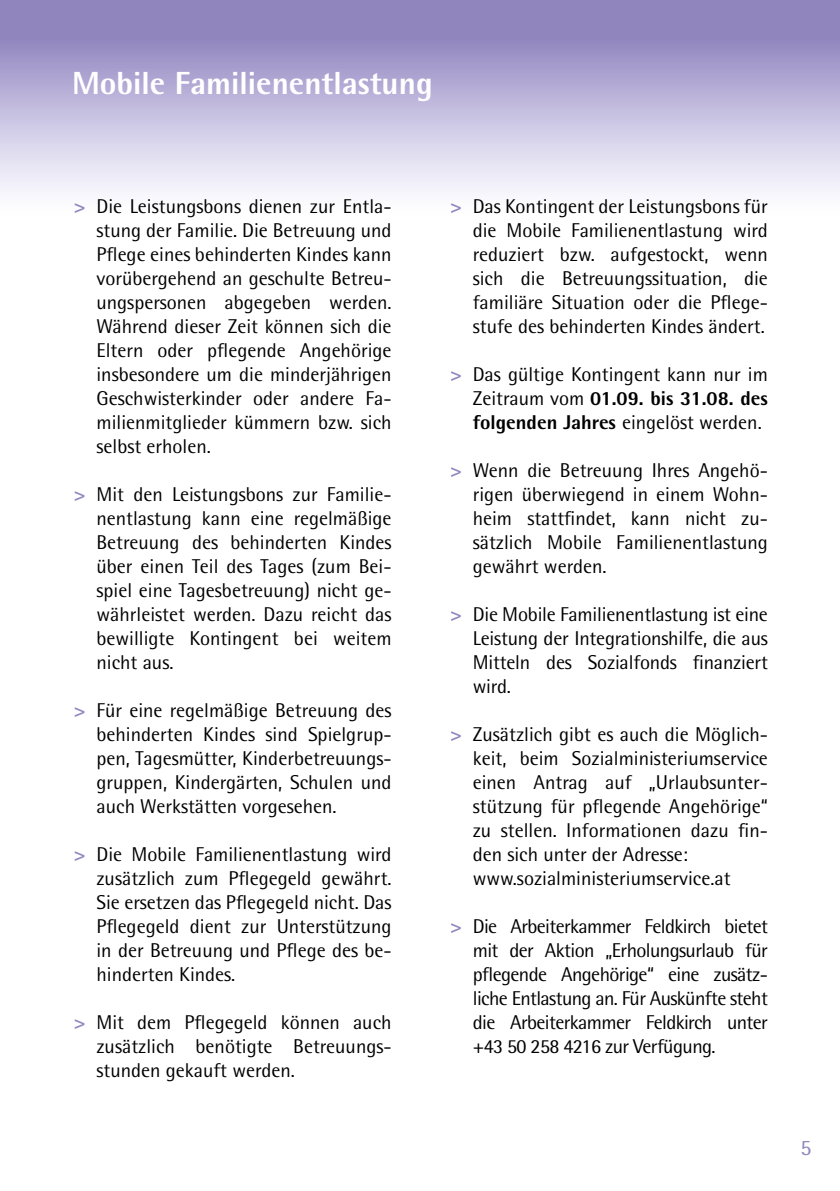
<style>
.page{position:relative;width:840px;height:1191px;background:#fff}
.page>*{position:absolute;margin:0;border:0;box-sizing:border-box;transform-origin:0 0}
.t1{font:800 32px "Rotis Semi Sans Pro";color:#fff}
.t2{font:22px "Rotis Semi Sans Pro";color:#9185be}
.t3{font:20px/24px "Rotis Semi Sans Pro";color:#000;text-align:justify}
.s1{font-weight:800;color:#9185be}
.s2{font-weight:800}
</style>
<div class="page">
<div style="left:0;top:0;width:839px;height:214px;background:linear-gradient(to bottom,#8274b6,#fff)"></div>
<h1 class="t1" style="left:72px;top:63px;width:362px">Mobile Familienentlastung</h1>
<p class="t3" style="left:96px;top:194px;width:296px;text-indent:-23px"><span class="s1">&gt;</span> Die Leistungsbons dienen zur Entla&shy;stung der Familie. Die Betreuung und Pflege eines behinderten Kindes kann vorübergehend an geschulte Betreu&shy;ungspersonen abgegeben werden.<br>Während dieser Zeit können sich die Eltern oder pflegende Angehörige insbesondere um die minderjährigen Geschwisterkinder oder andere Fa&shy;milienmitglieder kümmern bzw. sich selbst erholen.</p>
<p class="t3" style="left:96px;top:482px;width:296px;text-indent:-23px"><span class="s1">&gt;</span> Mit den Leistungsbons zur Familie&shy;nentlastung kann eine regelmäßige Betreuung des behinderten Kindes über einen Teil des Tages (zum Bei&shy;spiel eine Tagesbetreuung) nicht ge&shy;währleistet werden. Dazu reicht das bewilligte Kontingent bei weitem nicht aus.</p>
<p class="t3" style="left:96px;top:698px;width:296px;text-indent:-23px"><span class="s1">&gt;</span> Für eine regelmäßige Betreuung des behinderten Kindes sind Spielgrup&shy;pen, Tagesmütter, Kinderbetreuungs&shy;gruppen, Kindergärten, Schulen und auch Werkstätten vorgesehen.</p>
<p class="t3" style="left:96px;top:842px;width:296px;text-indent:-23px"><span class="s1">&gt;</span> Die Mobile Familienentlastung wird zusätzlich zum Pflegegeld gewährt.<br>Sie ersetzen das Pflegegeld nicht. Das Pflegegeld dient zur Unterstützung in der Betreuung und Pflege des be&shy;hinderten Kindes.</p>
<p class="t3" style="left:96px;top:1010px;width:296px;text-indent:-23px"><span class="s1">&gt;</span> Mit dem Pflegegeld können auch zusätzlich benötigte Betreuungs&shy;stunden gekauft werden.</p>
<p class="t3" style="left:472px;top:194px;width:296px;text-indent:-23px"><span class="s1">&gt;</span> Das Kontingent der Leistungsbons für die Mobile Familienentlastung wird reduziert bzw. aufgestockt, wenn sich die Betreuungssituation, die familiäre Situation oder die Pflege&shy;stufe des behinderten Kindes ändert.</p>
<p class="t3" style="left:472px;top:362px;width:296px;text-indent:-23px"><span class="s1">&gt;</span> Das gültige Kontingent kann nur im Zeitraum vom <span class="s2">01.09. bis 31.08. des folgenden Jahres</span> eingelöst werden.</p>
<p class="t3" style="left:472px;top:458px;width:296px;text-indent:-23px"><span class="s1">&gt;</span> Wenn die Betreuung Ihres Angehö&shy;rigen überwiegend in einem Wohn&shy;heim stattfindet, kann nicht zu&shy;sätzlich Mobile Familienentlastung gewährt werden.</p>
<p class="t3" style="left:472px;top:602px;width:296px;text-indent:-23px"><span class="s1">&gt;</span> Die Mobile Familienentlastung ist eine Leistung der Integrationshilfe, die aus Mitteln des Sozialfonds finanziert wird.</p>
<p class="t3" style="left:472px;top:722px;width:296px;text-align:left;text-indent:-23px"><span class="s1">&gt;</span> Zusätzlich gibt es auch die Möglich&shy;keit, beim Sozialministeriumservice einen Antrag auf „Urlaubsunter&shy;stützung für pflegende Angehörige“ zu stellen. Informationen dazu fin&shy;den sich unter der Adresse: www.sozialministeriumservice.at</p>
<p class="t3" style="left:472px;top:914px;width:296px;text-indent:-23px"><span class="s1">&gt;</span> Die Arbeiterkammer Feldkirch bietet mit der Aktion „Erholungsurlaub für pflegende Angehörige“ eine zusätz&shy;liche Entlastung an. Für Auskünfte steht die Arbeiterkammer Feldkirch unter +43 50 258 4216 zur Verfügung.</p>
<p class="t2" style="left:800px;top:1134px;width:13px">5</p>
</div>
